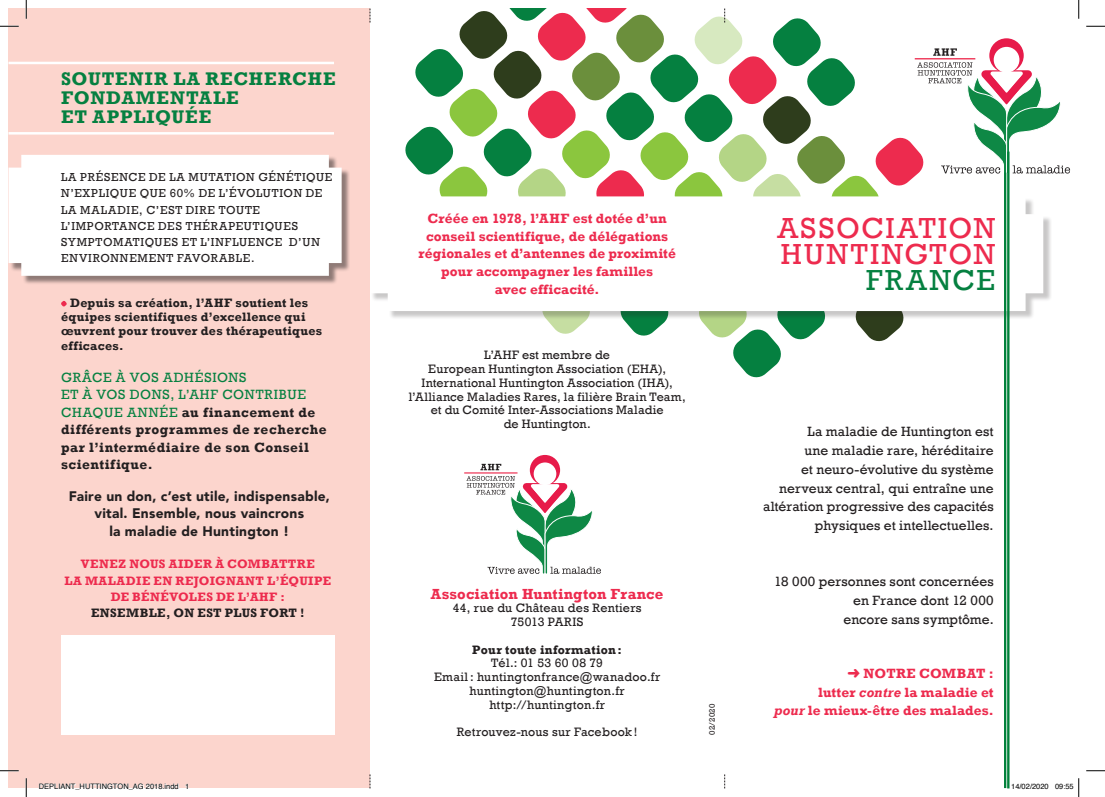
<style>
.page{position:relative;width:1105px;height:797px;background:#fff}
.page>*{position:absolute;margin:0;border:0;box-sizing:border-box;transform-origin:0 0}
.t1{font:29.75px/25.9px "Rockwell";letter-spacing:.065em;color:#ed2b4e}
.t2{font:29.75px "Rockwell";letter-spacing:.085em;color:#058040}
.t3{font:700 18.75px/18.8px "Rockwell";letter-spacing:.05em;color:#058040}
.t4{font:700 15px "Rockwell";letter-spacing:.01em;color:#ed2b4e}
.t5{font:13.75px/18.8px "Rockwell";letter-spacing:.005em;color:#231f20;text-align:right}
.t6{font:700 13.75px/17.5px "Rockwell";letter-spacing:.005em;color:#ed2b4e;text-align:right}
.t7{font:700 13.75px/17.5px "Rockwell";letter-spacing:.04em;color:#231f20}
.t8{font:900 13.75px/17.5px "Avenir LT";letter-spacing:.02em;color:#231f20;text-align:center}
.t9{font:12.5px/13.8px "Rockwell";letter-spacing:.015em;color:#231f20;text-align:center}
.t10{font:700 12.5px/14.4px "Rockwell";letter-spacing:.02em;color:#231f20}
.t11{font:700 12.5px/16.2px "Rockwell";letter-spacing:.035em;color:#ed2b4e;text-align:center}
.t12{font:11.88px/16.2px "Rockwell";letter-spacing:.065em;color:#231f20}
.t13{font:8.12px "Rockwell";letter-spacing:.04em;color:#231f20}
.t14{font:7.5px "Helvetica";color:#000}
.s1{font-weight:400;color:#058040}
.s2{font-style:italic}
</style>
<div class="page">
<div style="left:9px;top:9px;width:361px;height:779px;background:#fcd5cd"></div>
<hr style="left:1004px;top:173px;width:2px;height:615px;background:#00813a">
<hr style="left:1007px;top:152px;width:2px;height:636px;background:#00813a">
<svg style="left:370px;top:9px;width:1px;height:14px"></svg>
<svg style="left:404px;top:9px;width:666px;height:370px"></svg>
<svg style="left:370px;top:774px;width:1px;height:14px"></svg>
<svg style="left:724px;top:774px;width:1px;height:14px"></svg>
<svg style="left:61px;top:301px;width:6px;height:6px"></svg>
<hr style="left:9px;top:132px;width:325px;height:3px;background:#fff">
<hr style="left:9px;top:62px;width:325px;height:2px;background:#fff">
<div style="left:10px;top:156px;width:340px;height:129px;background:#231f20;opacity:.5"></div>
<div style="left:9px;top:155px;width:333px;height:121px;background:#fff"></div>
<div style="left:530px;top:455px;width:30px;height:30px;background:#e71b4a;border-radius:50%"></div>
<div style="left:534px;top:462px;width:22px;height:23px;background:#fff;border-radius:50%"></div>
<hr style="left:464px;top:472px;width:53px;height:1px;background:#ed2b4e">
<svg style="left:480px;top:464px;width:21px;height:6px"></svg>
<svg style="left:466px;top:476px;width:135px;height:98px"></svg>
<div style="left:61px;top:635px;width:274px;height:99px;background:#fff"></div>
<svg style="left:0;top:25px;width:19px;height:2px"></svg>
<svg style="left:1086px;top:25px;width:19px;height:2px"></svg>
<svg style="left:0;top:770px;width:19px;height:1px"></svg>
<svg style="left:1086px;top:770px;width:19px;height:1px"></svg>
<svg style="left:25px;top:0;width:2px;height:19px"></svg>
<svg style="left:25px;top:778px;width:2px;height:19px"></svg>
<svg style="left:1078px;top:0;width:1px;height:19px"></svg>
<svg style="left:39px;top:783px;width:140px;height:5px"></svg>
<svg style="left:1078px;top:778px;width:1px;height:19px"></svg>
<h2 class="t3" style="left:61px;top:70px;width:276px">SOUTENIR LA RECHERCHE<br>FONDAMENTALE<br>ET APPLIQUÉE</h2>
<p class="t12" style="left:61px;top:169px;width:273px">LA PRÉSENCE DE LA MUTATION GÉNÉTIQUE N’EXPLIQUE QUE 60% DE L’ÉVOLUTION DE LA MALADIE, C’EST DIRE TOUTE L’IMPORTANCE DES THÉRAPEUTIQUES SYMPTOMATIQUES ET L’INFLUENCE D’UN ENVIRONNEMENT FAVORABLE.</p>
<p class="t10" style="left:61px;top:295px;width:263px;text-indent:9px">Depuis sa création, l’AHF soutient les équipes scientifiques d’excellence qui œuvrent pour trouver des thérapeutiques efficaces.</p>
<p class="t7" style="left:61px;top:368px;width:267px"><span class="s1">GRÂCE À VOS ADHÉSIONS<br>ET À VOS DONS, L’AHF CONTRIBUE<br>CHAQUE ANNÉE</span> au financement de différents programmes de recherche par l’intermédiaire de son Conseil scientifique.</p>
<p class="t8" style="left:69px;top:487px;width:263px">Faire un don, c’est utile, indispensable, vital. Ensemble, nous vaincrons<br>la maladie de Huntington !</p>
<p class="t11" style="left:64px;top:556px;width:268px">VENEZ NOUS AIDER À COMBATTRE<br>LA MALADIE EN REJOIGNANT L’ÉQUIPE<br>DE BÉNÉVOLES DE L’AHF :</p>
<p class="t10" style="left:91px;top:605px;width:215px">ENSEMBLE, ON EST PLUS FORT !</p>
<p class="t6" style="left:418px;top:210px;width:259px;text-align:center">Créée en 1978, l’AHF est dotée d’un conseil scientifique, de délégations régionales et d’antennes de proximité pour accompagner les familles<br>avec efficacité.</p>
<p class="t9" style="left:409px;top:348px;width:278px">L’AHF est membre de<br>European Huntington Association (EHA), International Huntington Association (IHA), l’Alliance Maladies Rares, la filière Brain Team, et du Comité Inter-Associations Maladie<br>de Huntington.</p>
<p class="t4" style="left:431px;top:584px;width:234px">Association Huntington France</p>
<p class="t9" style="left:453px;top:601px;width:190px">44, rue du Château des Rentiers<br>75013 PARIS</p>
<p class="t10" style="left:472px;top:642px;width:151px">Pour toute information:</p>
<p class="t9" style="left:434px;top:656px;width:228px">Tél.: 01 53 60 08 79<br>Email: huntingtonfrance@wanadoo.fr huntington@huntington.fr http://huntington.fr</p>
<p class="t9" style="left:457px;top:725px;width:182px">Retrouvez-nous sur Facebook !</p>
<p class="t13" style="left:707px;top:735px;width:33px;rotate:-90deg">02/2020</p>
<h1 class="t1" style="left:777px;top:216px;width:219px">ASSOCIATION<br>HUNTINGTON</h1>
<h1 class="t2" style="left:866px;top:263px;width:130px">FRANCE</h1>
<p class="t5" style="left:763px;top:422px;width:232px">La maladie de Huntington est<br>une maladie rare, héréditaire<br>et neuro-évolutive du système nerveux central, qui entraîne une altération progressive des capacités physiques et intellectuelles.</p>
<p class="t5" style="left:774px;top:572px;width:221px">18 000 personnes sont concernées en France dont 12 000<br>encore sans symptôme.</p>
<p class="t6" style="left:774px;top:663px;width:221px;line-height:18.8px">➜ NOTRE COMBAT :<br>lutter <span class="s2">contre</span> la maladie et<br><span class="s2">pour</span> le mieux-être des malades.</p>
<p class="t14" style="left:39px;top:781px;width:152px">DEPLIANT_HUTTINGTON_AG 2018.indd 1</p>
<p class="t14" style="left:1011px;top:781px;width:64px">14/02/2020 09:55</p>
</div>
